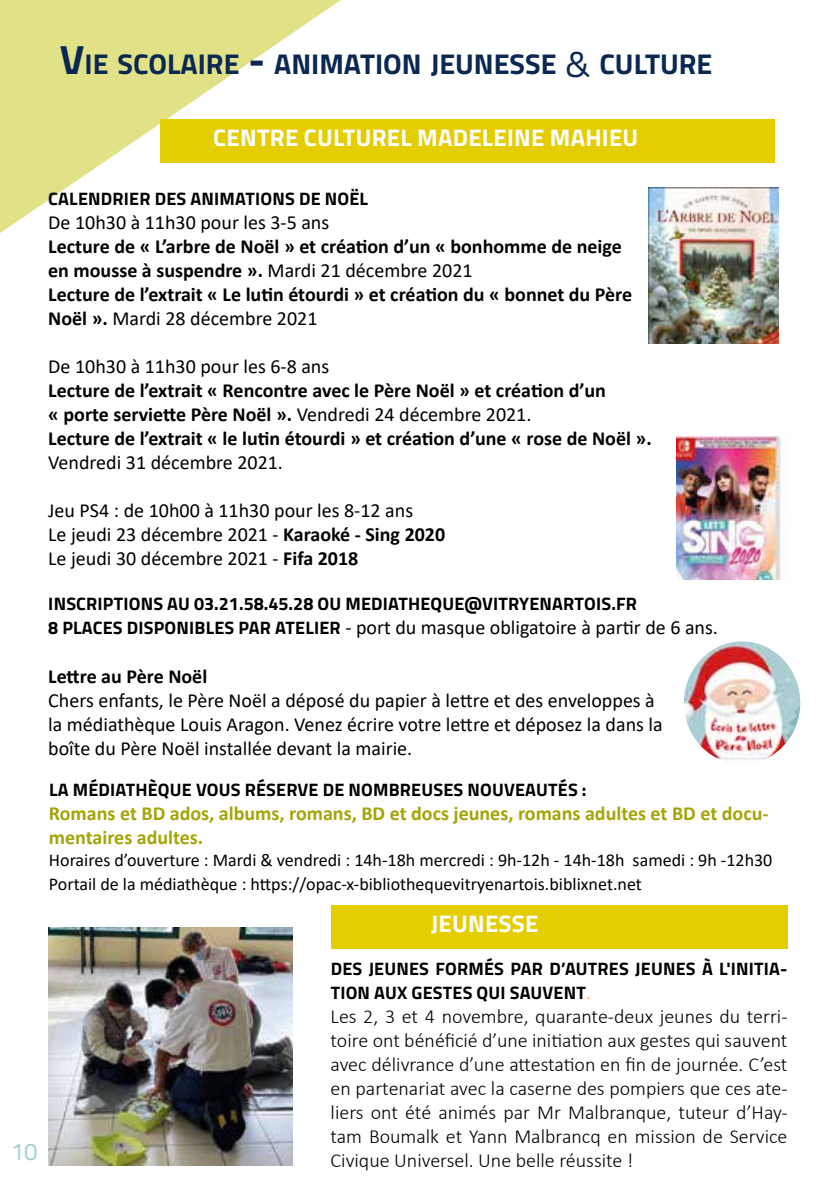
<style>
.page{position:relative;width:840px;height:1191px;background:#fff}
.page>*{position:absolute;margin:0;border:0;box-sizing:border-box;transform-origin:0 0}
.t1{font:700 28.6px "Titillium Web";color:#0b2852}
.t2{font:700 24px "Titillium Web";letter-spacing:.01em;color:#fff}
.t3{font:24px "Titillium Web";color:#9ed0cd}
.t4{font:20px/24px "Calibri";color:#000}
.t5{font:700 20px/24px "Calibri";color:#000}
.t6{font:300 20px/24px "Calibri";color:#000;text-align:justify}
.t7{font:700 20px/24px "Calibri";color:#a4a406}
.t8{font:700 18px/24px "Titillium Web";letter-spacing:.01em;color:#000}
.t9{font:18px/24px "Calibri";color:#000}
.s1{font-size:40.8px}
.s2{font-weight:400;font-size:36.2px}
.s3{font-weight:400}
.s4{font-weight:700}
.s5{font-family:"Titillium Web";font-weight:700;font-size:18px}
.s6{font-family:"Calibri";font-weight:300;font-size:20px;color:#ffbb0a}
</style>
<div class="page">
<svg style="left:0;top:0;width:341px;height:233px;fill:#e1e187"></svg>
<div style="left:160px;top:119px;width:614px;height:44px;background:#e4cd00"></div>
<img style="left:648px;top:187px;width:130px;height:156px">
<img style="left:676px;top:437px;width:108px;height:143px">
<div style="left:330px;top:905px;width:457px;height:44px;background:#e4cd00"></div>
<img style="left:48px;top:927px;width:244px;height:238px">
<img style="left:684px;top:641px;width:115px;height:122px">
<h1 class="t1" style="left:60px;top:42px;width:653px"><span class="s1">V</span>IE SCOLAIRE <span class="s1">-</span> ANIMATION JEUNESSE <span class="s2">&amp;</span> CULTURE</h1>
<p class="t2" style="left:213px;top:120px;width:426px">CENTRE CULTUREL MADELEINE MAHIEU</p>
<p class="t3" style="left:11px;top:1134px;width:28px">10</p>
<p class="t8" style="left:48px;top:185px;width:321px">CALENDRIER DES ANIMATIONS DE NOËL</p>
<p class="t4" style="left:48px;top:210px;width:282px">De 10h30 à 11h30 pour les 3-5 ans</p>
<p class="t5" style="left:48px;top:234px;width:585px">Lecture de « L’arbre de Noël » et création d’un « bonhomme de neige en mousse à suspendre ». <span class="s3">Mardi 21 décembre 2021<br></span>Lecture de l’extrait « Le lutin étourdi » et création du « bonnet du Père Noël ». <span class="s3">Mardi 28 décembre 2021</span></p>
<p class="t4" style="left:48px;top:354px;width:282px">De 10h30 à 11h30 pour les 6-8 ans</p>
<p class="t5" style="left:48px;top:378px;width:604px">Lecture de l’extrait « Rencontre avec le Père Noël » et création d’un<br>« porte serviette Père Noël ». <span class="s3">Vendredi 24 décembre 2021.<br></span>Lecture de l’extrait « le lutin étourdi » et création d’une « rose de Noël ».</p>
<p class="t4" style="left:48px;top:450px;width:236px">Vendredi 31 décembre 2021.</p>
<p class="t4" style="left:48px;top:498px;width:398px">Jeu PS4 : de 10h00 à 11h30 pour les 8-12 ans<br>Le jeudi 23 décembre 2021 - <span class="s4">Karaoké - Sing 2020<br></span>Le jeudi 30 décembre 2021 - <span class="s4">Fifa 2018</span></p>
<p class="t8" style="left:48px;top:591px;width:589px">INSCRIPTIONS AU 03.21.58.45.28 OU MEDIATHEQUE@VITRYENARTOIS.FR</p>
<p class="t4" style="left:48px;top:615px;width:671px"><span class="s5">8 PLACES DISPONIBLES PAR ATELIER</span> - port du masque obligatoire à partir de 6 ans.</p>
<p class="t5" style="left:48px;top:663px;width:160px">Lettre au Père Noël</p>
<p class="t4" style="left:48px;top:687px;width:615px">Chers enfants, le Père Noël a déposé du papier à lettre et des enveloppes à la médiathèque Louis Aragon. Venez écrire votre lettre et déposez la dans la boîte du Père Noël installée devant la mairie.</p>
<p class="t8" style="left:49px;top:776px;width:538px">LA MÉDIATHÈQUE VOUS RÉSERVE DE NOMBREUSES NOUVEAUTÉS :</p>
<p class="t7" style="left:49px;top:801px;width:720px">Romans et BD ados, albums, romans, BD et docs jeunes, romans adultes et BD et docu&shy;mentaires adultes.</p>
<p class="t9" style="left:49px;top:847px;width:724px">Horaires d’ouverture : Mardi &amp; vendredi : 14h-18h mercredi : 9h-12h - 14h-18h samedi : 9h -12h30<br>Portail de la médiathèque : https://opac-x-bibliothequevitryenartois.biblixnet.net</p>
<p class="t2" style="left:431px;top:905px;width:109px">JEUNESSE</p>
<p class="t8" style="left:330px;top:955px;width:458px">DES JEUNES FORMÉS PAR D’AUTRES JEUNES À L'INITIA-<br>TION AUX GESTES QUI SAUVENT<span class="s6">.</span></p>
<p class="t6" style="left:330px;top:1003px;width:458px">Les 2, 3 et 4 novembre, quarante-deux jeunes du terri&shy;toire ont bénéficié d’une initiation aux gestes qui sauvent avec délivrance d’une attestation en fin de journée. C’est en partenariat avec la caserne des pompiers que ces ate&shy;liers ont été animés par Mr Malbranque, tuteur d’Hay&shy;tam Boumalk et Yann Malbrancq en mission de Service</p>
<p class="t6" style="left:330px;top:1147px;width:304px">Civique Universel. Une belle réussite !</p>
</div>
